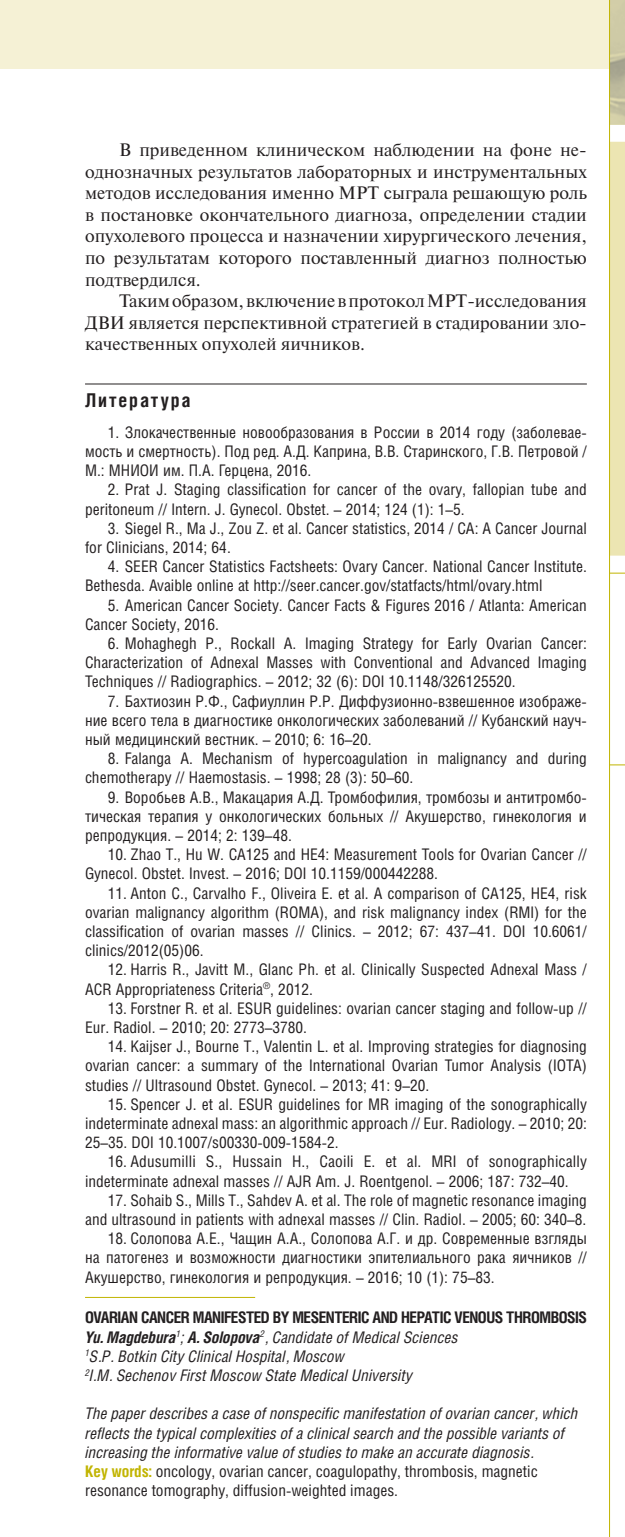
<style>
.page{position:relative;width:625px;height:1537px;background:#fff}
.page>*{position:absolute;margin:0;border:0;box-sizing:border-box;transform-origin:0 0}
.t1{font:700 19px "Helios Cond";letter-spacing:.1em;color:#231f20}
.t2{font:18px/21.6px "Newton C";color:#231f20;text-align:justify}
.t3{font:16px/19.2px "Helios Cond";color:#231f20}
.t4{font:italic 16px/19.2px "Helios Cond";color:#231f20}
.s1{font-weight:700;font-style:normal}
.s2{font-weight:700}
.s3{font-weight:700;font-style:normal;color:#c1b400}
.s4{font-style:normal}
</style>
<div class="page">
<div style="left:0;top:0;width:625px;height:68px;background:#f5f1d5"></div>
<hr style="left:85px;top:383px;width:502px;height:1px;background:#231f20">
<hr style="left:85px;top:1297px;width:170px;height:1px;background:#c1b400">
<div style="left:610px;top:142px;width:15px;height:414px;background:#ece5b2"></div>
<svg style="left:610px;top:572px;width:15px;height:194px"></svg>
<svg style="left:610px;top:0;width:15px;height:125px;background:#c5c1a0"></svg>
<hr style="left:609px;top:0;width:1px;height:1537px;background:#c1b400">
<p class="t2" style="left:85px;top:141px;width:503px;text-indent:34px">В приведенном клиническом наблюдении на фоне не&shy;однозначных результатов лабораторных и инструментальных методов исследования именно МРТ сыграла решающую роль в постановке окончательного диагноза, определении стадии опухолевого процесса и назначении хирургического лечения, по результатам которого поставленный диагноз полностью подтвердился.</p>
<p class="t2" style="left:85px;top:292px;width:503px;text-indent:34px">Таким образом, включение в протокол МРТ-исследования ДВИ является перспективной стратегией в стадировании зло&shy;качественных опухолей яичников.</p>
<p class="t1" style="left:85px;top:393px;width:107px">Литература</p>
<p class="t3" style="left:85px;top:424px;width:503px;text-align:justify;text-indent:23px">1. Злокачественные новообразования в России в 2014 году (заболевае&shy;мость и смертность). Под ред. А.Д. Каприна, В.В. Старинского, Г.В. Петровой / М.: МНИОИ им. П.А. Герцена, 2016.</p>
<p class="t3" style="left:85px;top:482px;width:503px;text-indent:23px">2. Prat J. Staging classification for cancer of the ovary, fallopian tube and peritoneum // Intern. J. Gynecol. Obstet. – 2014; 124 (1): 1–5.</p>
<p class="t3" style="left:85px;top:520px;width:503px;text-indent:23px">3. Siegel R., Ma J., Zou Z. et al. Cancer statistics, 2014 / CA: A Cancer Journal for Clinicians, 2014; 64.</p>
<p class="t3" style="left:85px;top:558px;width:503px;text-indent:23px">4. SEER Cancer Statistics Factsheets: Ovary Cancer. National Cancer Institute.<br>Bethesda. Avaible online at http://seer.cancer.gov/statfacts/html/ovary.html</p>
<p class="t3" style="left:85px;top:597px;width:503px;text-indent:23px">5. American Cancer Society. Cancer Facts &amp; Figures 2016 / Atlanta: American<br>Cancer Society, 2016.</p>
<p class="t3" style="left:85px;top:635px;width:503px;text-align:justify;text-indent:23px">6. Mohaghegh P., Rockall A. Imaging Strategy for Early Ovarian Cancer:<br>Characterization of Adnexal Masses with Conventional and Advanced Imaging Techniques // Radiographics. – 2012; 32 (6): DOI 10.1148/326125520.</p>
<p class="t3" style="left:85px;top:693px;width:503px;text-align:justify;text-indent:23px">7. Бахтиозин Р.Ф., Сафиуллин Р.Р. Диффузионно-взвешенное изображе&shy;ние всего тела в диагностике онкологических заболеваний // Кубанский науч&shy;ный медицинский вестник. – 2010; 6: 16–20.</p>
<p class="t3" style="left:85px;top:750px;width:503px;text-indent:23px">8. Falanga A. Mechanism of hypercoagulation in malignancy and during chemotherapy // Haemostasis. – 1998; 28 (3): 50–60.</p>
<p class="t3" style="left:85px;top:789px;width:503px;text-align:justify;text-indent:23px">9. Воробьев А.В., Макацария А.Д. Тромбофилия, тромбозы и антитромбо&shy;тическая терапия у онкологических больных // Акушерство, гинекология и репродукция. – 2014; 2: 139–48.</p>
<p class="t3" style="left:85px;top:846px;width:503px;text-indent:23px">10. Zhao T., Hu W. CA125 and HE4: Measurement Tools for Ovarian Cancer //<br>Gynecol. Obstet. Invest. – 2016; DOI 10.1159/000442288.</p>
<p class="t3" style="left:85px;top:885px;width:503px;text-align:justify;text-indent:23px">11. Anton C., Carvalho F., Oliveira E. et al. A comparison of CA125, HE4, risk ovarian malignancy algorithm (ROMA), and risk malignancy index (RMI) for the classification of ovarian masses // Clinics. – 2012; 67: 437–41. DOI 10.6061/ clinics/2012(05)06.</p>
<p class="t3" style="left:85px;top:962px;width:503px;text-indent:23px">12. Harris R., Javitt M., Glanc Ph. et al. Clinically Suspected Adnexal Mass /<br>ACR Appropriateness Criteria<sup>®</sup>, 2012.</p>
<p class="t3" style="left:85px;top:1000px;width:503px;text-indent:23px">13. Forstner R. et al. ESUR guidelines: ovarian cancer staging and follow-up //<br>Eur. Radiol. – 2010; 20: 2773–3780.</p>
<p class="t3" style="left:85px;top:1038px;width:503px;text-align:justify;text-indent:23px">14. Кaijser J., Bourne T., Valentin L. et al. Improving strategies for diagnosing ovarian cancer: a summary of the International Ovarian Tumor Analysis (IOTA) studies // Ultrasound Obstet. Gynecol. – 2013; 41: 9–20.</p>
<p class="t3" style="left:85px;top:1096px;width:503px;text-align:justify;text-indent:23px">15. Spencer J. et al. ESUR guidelines for MR imaging of the sonographically indeterminate adnexal mass: an algorithmic approach // Eur. Radiology. – 2010; 20:<br>25–35. DOI 10.1007/s00330-009-1584-2.</p>
<p class="t3" style="left:85px;top:1154px;width:503px;text-indent:23px">16. Adusumilli S., Hussain H., Caoili E. et al. MRI of sonographically indeterminate adnexal masses // AJR Am. J. Roentgenol. – 2006; 187: 732–40.</p>
<p class="t3" style="left:85px;top:1192px;width:503px;text-align:right">17. Sohaib S., Mills T., Sahdev A. et al. The role of magnetic resonance imaging and ultrasound in patients with adnexal masses // Clin. Radiol. – 2005; 60: 340–8.</p>
<p class="t3" style="left:85px;top:1230px;width:503px;text-align:justify;text-indent:23px">18. Солопова А.Е., Чащин А.А., Солопова А.Г. и др. Современные взгляды на патогенез и возможности диагностики эпителиального рака яичников // Акушерство, гинекология и репродукция. – 2016; 10 (1): 75–83.</p>
<p class="t4" style="left:85px;top:1310px;width:503px"><span class="s1">OVARIAN CANCER MANIFESTED BY MESENTERIC AND HEPATIC VENOUS THROMBOSIS </span><span class="s2">Yu. Magdebura</span><sup>1</sup>; <span class="s2">A. Solopova</span><sup>2</sup>, Candidate of Medical Sciences<br><sup>1</sup>S.P. Botkin City Clinical Hospital, Moscow<br><sup>2</sup>I.M. Sechenov First Moscow State Medical University</p>
<p class="t4" style="left:85px;top:1406px;width:495px">The paper describes a case of nonspecific manifestation of ovarian cancer, which reflects the typical complexities of a clinical search and the possible variants of increasing the informative value of studies to make an accurate diagnosis.<br><span class="s3">Key words:</span> <span class="s4">oncology, ovarian cancer, coagulopathy, thrombosis, magnetic resonance tomography, diffusion-weighted images.</span></p>
</div>
